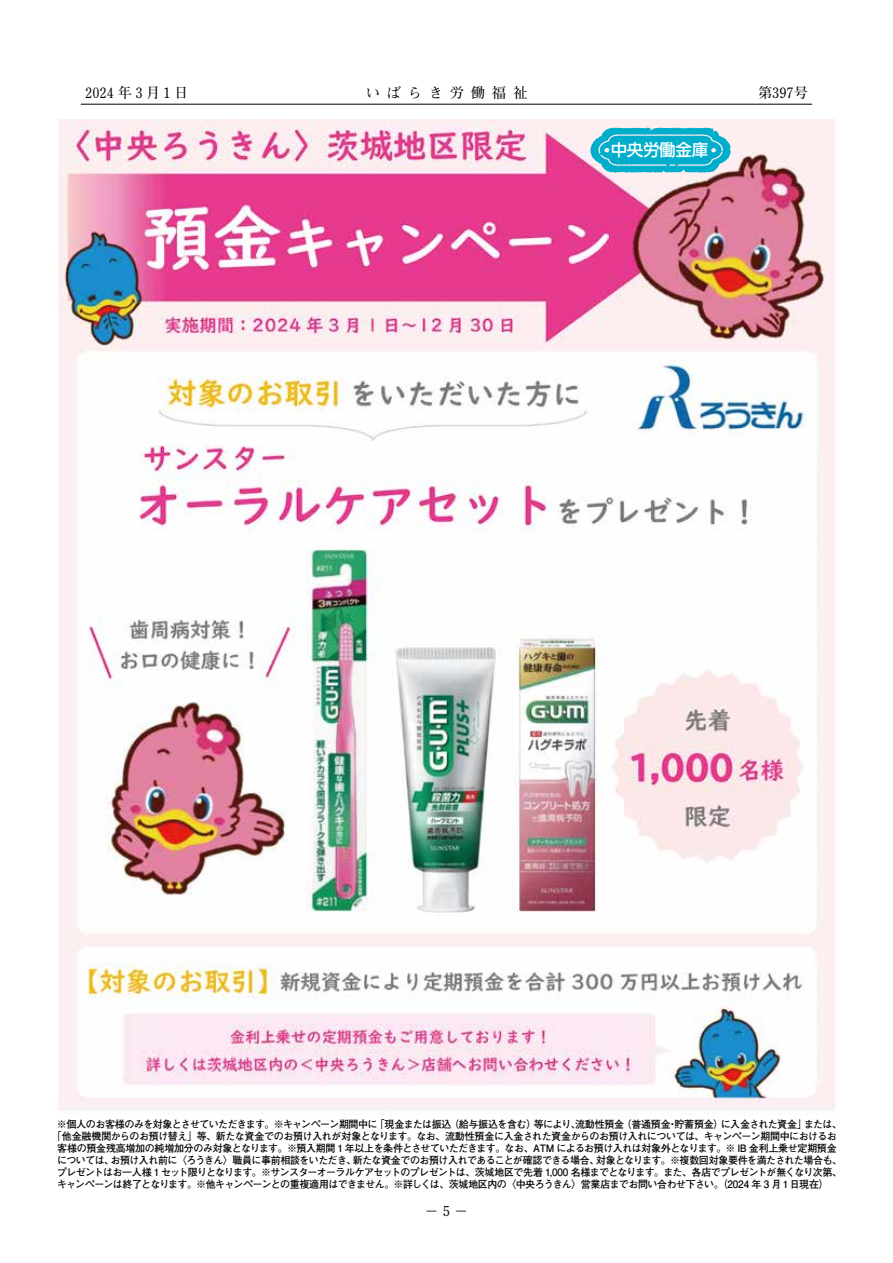
<style>
.page{position:relative;width:893px;height:1263px;background:#fff}
.page>*{position:absolute;margin:0;border:0;box-sizing:border-box;transform-origin:0 0}
.t1{font:500 16.5px "UD Shin Go Pro";letter-spacing:-.02em;color:#fff}
.t2{font:700 14.25px "Futo Min A101 Pro";letter-spacing:.01em;color:#000}
.t3{font:700 14.25px "Futo Min A101 Pro";letter-spacing:.235em;color:#000}
.t4{font:700 13.5px "Futo Min A101 Pro";color:#000}
.t5{font:700 10.2px "Futo Go B101 Pro";letter-spacing:-.05em;color:#000}
.t6{font:700 10.2px "Futo Go B101 Pro";letter-spacing:-.07em;color:#000}
</style>
<div class="page">
<hr style="left:0;top:0;width:1px;height:1263px;background:#dcdddd">
<img style="left:56px;top:119px;width:779px;height:995px">
<svg style="left:590px;top:128px;width:141px;height:45px;background:#2db8d1"></svg>
<hr style="left:81px;top:104px;width:731px;height:1px;background:#000">
<h2 class="t3" style="left:85px;top:81px;width:105px">２０24年３月１日</h2>
<h2 class="t2" style="left:366px;top:81px;width:163px">い ば ら き 労 働 福 祉</h2>
<h2 class="t2" style="left:758px;top:81px;width:51px">第３97号</h2>
<h1 class="t1" style="left:611px;top:136px;width:99px">中央労働金庫</h1>
<p class="t5" style="left:57px;top:1116px;width:787px">※個人のお客様のみを対象とさせていただきます。※キャンペーン期間中に「現金または振込（給与振込を含む）等により、流動性預金（普通預金・貯蓄預金）に入金された資金」または、</p>
<p class="t5" style="left:52px;top:1128px;width:786px">「他金融機関からのお預け替え」等、新たな資金でのお預け入れが対象となります。なお、流動性預金に入金された資金からのお預け入れについては、キャンペーン期間中におけるお</p>
<p class="t5" style="left:57px;top:1140px;width:781px">客様の預金残高増加の純増加分のみ対象となります。※預入期間 1 年以上を条件とさせていただきます。なお、ATM によるお預け入れは対象外となります。※ IB 金利上乗せ定期預金</p>
<p class="t5" style="left:57px;top:1152px;width:787px">については、お預け入れ前に〈ろうきん〉職員に事前相談をいただき、新たな資金でのお預け入れであることが確認できる場合、対象となります。※複数回対象要件を満たされた場合も、</p>
<p class="t6" style="left:57px;top:1164px;width:786px">プレゼントはお一人様 1 セット限りとなります。※サンスターオーラルケアセットのプレゼントは、茨城地区で先着 1,000 名様までとなります。また、各店でプレゼントが無くなり次第、</p>
<p class="t5" style="left:57px;top:1176px;width:773px">キャンペーンは終了となります。※他キャンペーンとの重複適用はできません。※詳しくは、茨城地区内の〈中央ろうきん〉営業店までお問い合わせ下さい。（2024 年 3 月 1 日現在）</p>
<h3 class="t4" style="left:425px;top:1200px;width:45px">− 5 −</h3>
</div>
